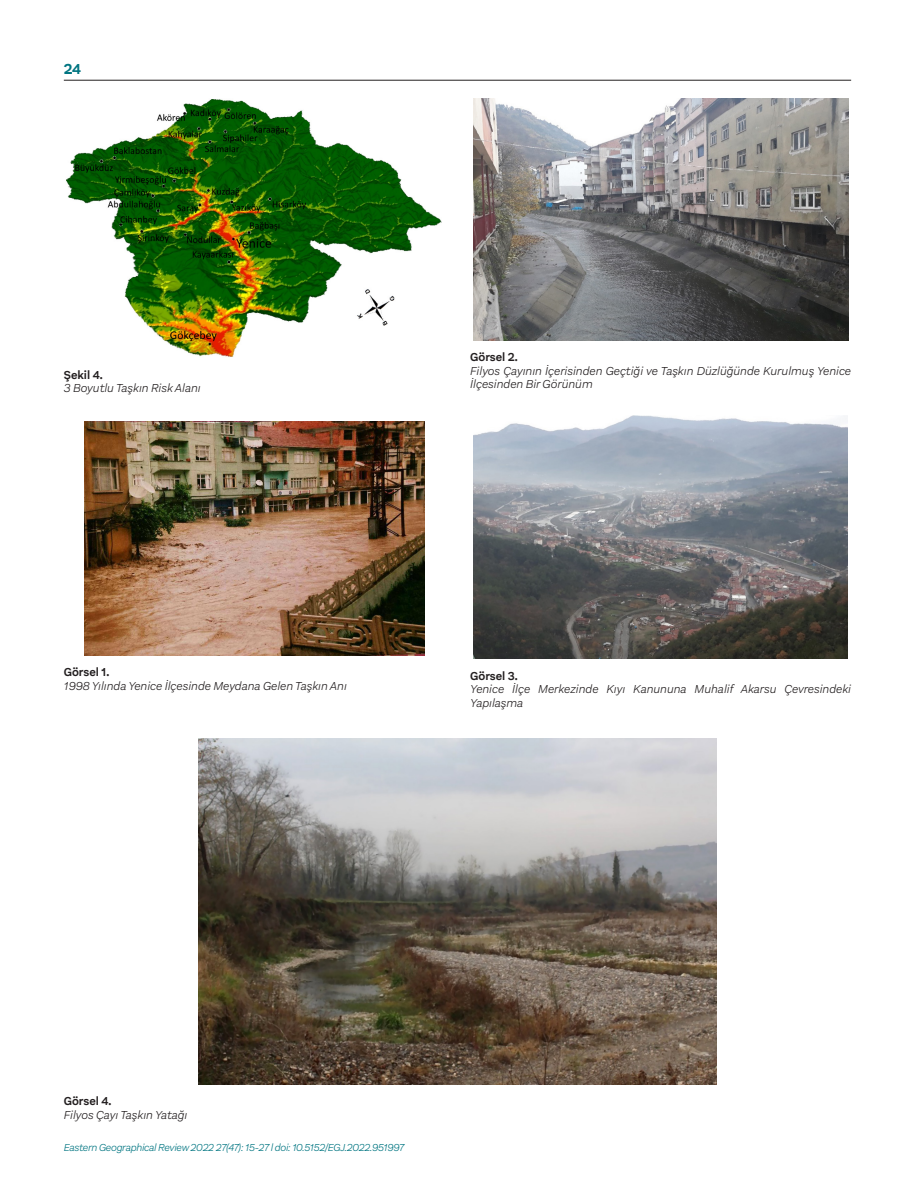
<style>
.page{position:relative;width:915px;height:1191px;background:#fff}
.page>*{position:absolute;margin:0;border:0;box-sizing:border-box;transform-origin:0 0}
.t1{font:700 15px "Aestetico";color:#007581}
.t2{font:italic 300 12px/13.5px "Aestetico";color:#231f20}
.t3{font:600 12px "Aestetico";color:#231f20}
.t4{font:italic 300 10.5px "Aestetico";letter-spacing:-.025em;color:#007581}
</style>
<div class="page">
<hr style="left:64px;top:80px;width:786px;height:1px;background:#231f20">
<img style="left:84px;top:421px;width:340px;height:234px">
<img style="left:473px;top:415px;width:374px;height:243px">
<img style="left:473px;top:99px;width:374px;height:241px">
<img style="left:198px;top:738px;width:518px;height:346px">
<img style="left:66px;top:99px;width:376px;height:258px">
<p class="t1" style="left:64px;top:60px;width:19px">24</p>
<p class="t3" style="left:64px;top:368px;width:40px">Şekil 4.</p>
<p class="t2" style="left:64px;top:381px;width:138px">3 Boyutlu Taşkın Risk Alanı</p>
<p class="t3" style="left:64px;top:665px;width:47px">Görsel 1.</p>
<p class="t2" style="left:64px;top:679px;width:284px">1998 Yılında Yenice İlçesinde Meydana Gelen Taşkın Anı</p>
<p class="t3" style="left:470px;top:350px;width:49px">Görsel 2.</p>
<p class="t2" style="left:470px;top:364px;width:382px">Filyos Çayının İçerisinden Geçtiği ve Taşkın Düzlüğünde Kurulmuş Yenice<br>İlçesinden Bir Görünüm</p>
<p class="t3" style="left:470px;top:668px;width:49px">Görsel 3.</p>
<p class="t2" style="left:470px;top:682px;width:382px">Yenice İlçe Merkezinde Kıyı Kanununa Muhalif Akarsu Çevresindeki<br>Yapılaşma</p>
<p class="t3" style="left:64px;top:1094px;width:49px">Görsel 4.</p>
<p class="t2" style="left:64px;top:1107px;width:125px">Filyos Çayı Taşkın Yatağı</p>
<p class="t4" style="left:64px;top:1141px;width:342px">Eastern Geographical Review 2022 27(47): 15-27 l doi: 10.5152/EGJ.2022.951997</p>
</div>
